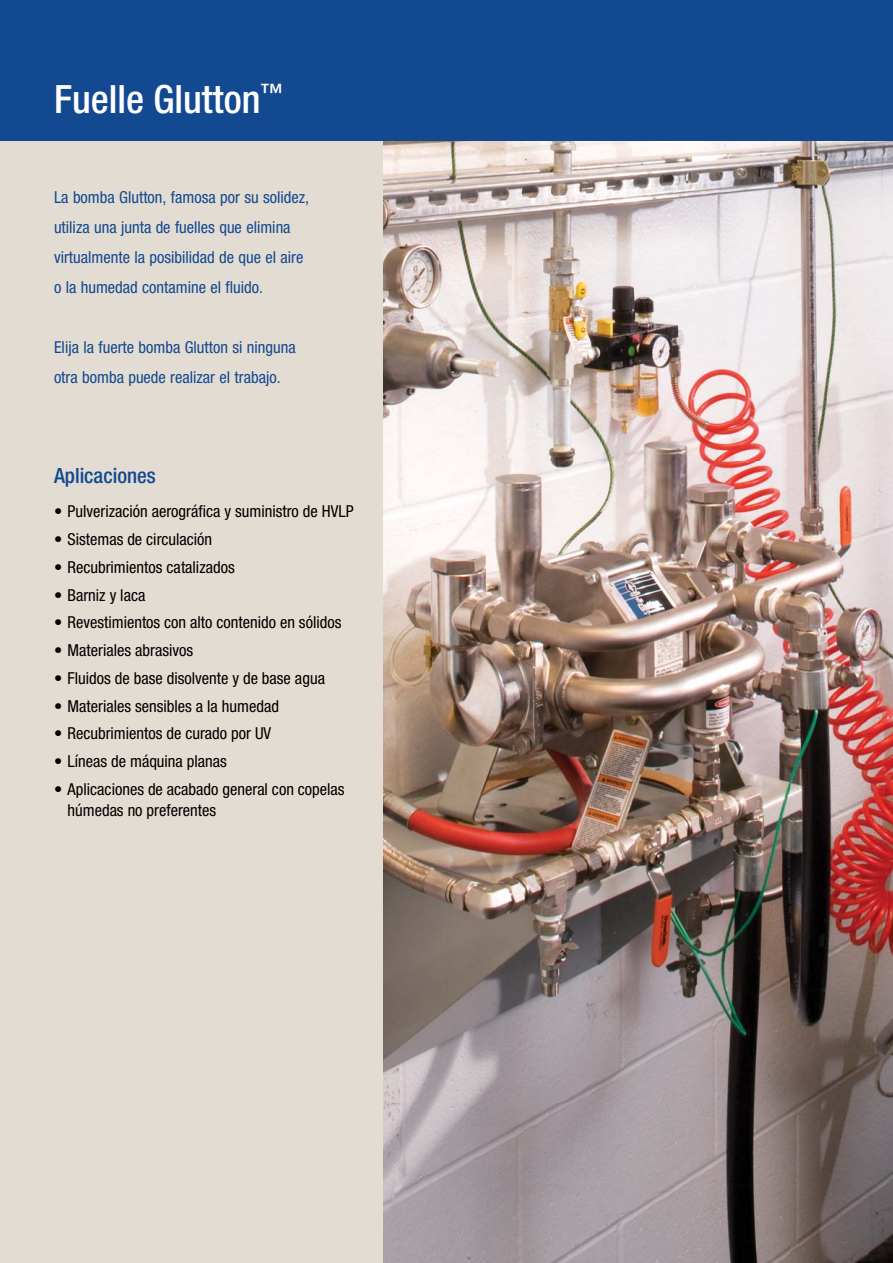
<style>
.page{position:relative;width:893px;height:1263px;background:#fff}
.page>*{position:absolute;margin:0;border:0;box-sizing:border-box;transform-origin:0 0}
.t1{font:500 condensed 39px "Helvetica Neue LT Std";color:#fff}
.t2{font:500 condensed 21px "Helvetica Neue LT Std";color:#134991}
.t3{font:condensed 16.5px/21px "Helvetica Neue LT Std";color:#000}
.t4{font:condensed 16.5px/30px "Helvetica Neue LT Std";color:#134991}
</style>
<div class="page">
<img style="left:383px;top:140px;width:510px;height:1123px">
<div style="left:0;top:140px;width:383px;height:1123px;background:#e3dcd2"></div>
<div style="left:0;top:0;width:893px;height:140px;background:#134991"></div>
<h1 class="t1" style="left:54px;top:85px;width:231px">Fuelle Glutton<sup>™</sup></h1>
<p class="t4" style="left:54px;top:184px;width:257px">La bomba Glutton, famosa por su solidez, utiliza una junta de fuelles que elimina virtualmente la posibilidad de que el aire o la humedad contamine el fluido.</p>
<p class="t4" style="left:54px;top:334px;width:243px">Elija la fuerte bomba Glutton si ninguna otra bomba puede realizar el trabajo.</p>
<p class="t2" style="left:54px;top:468px;width:103px">Aplicaciones</p>
<p class="t3" style="left:54px;top:503px;width:301px">• Pulverización aerográfica y suministro de HVLP</p>
<p class="t3" style="left:54px;top:531px;width:160px">• Sistemas de circulación</p>
<p class="t3" style="left:54px;top:558px;width:182px">• Recubrimientos catalizados</p>
<p class="t3" style="left:54px;top:586px;width:93px">• Barniz y laca</p>
<p class="t3" style="left:54px;top:614px;width:289px">• Revestimientos con alto contenido en sólidos</p>
<p class="t3" style="left:54px;top:642px;width:141px">• Materiales abrasivos</p>
<p class="t3" style="left:54px;top:669px;width:273px">• Fluidos de base disolvente y de base agua</p>
<p class="t3" style="left:54px;top:697px;width:226px">• Materiales sensibles a la humedad</p>
<p class="t3" style="left:54px;top:725px;width:219px">• Recubrimientos de curado por UV</p>
<p class="t3" style="left:54px;top:753px;width:174px">• Líneas de máquina planas</p>
<p class="t3" style="left:68px;top:780px;width:279px;text-indent:-14px">• Aplicaciones de acabado general con copelas húmedas no preferentes</p>
</div>
